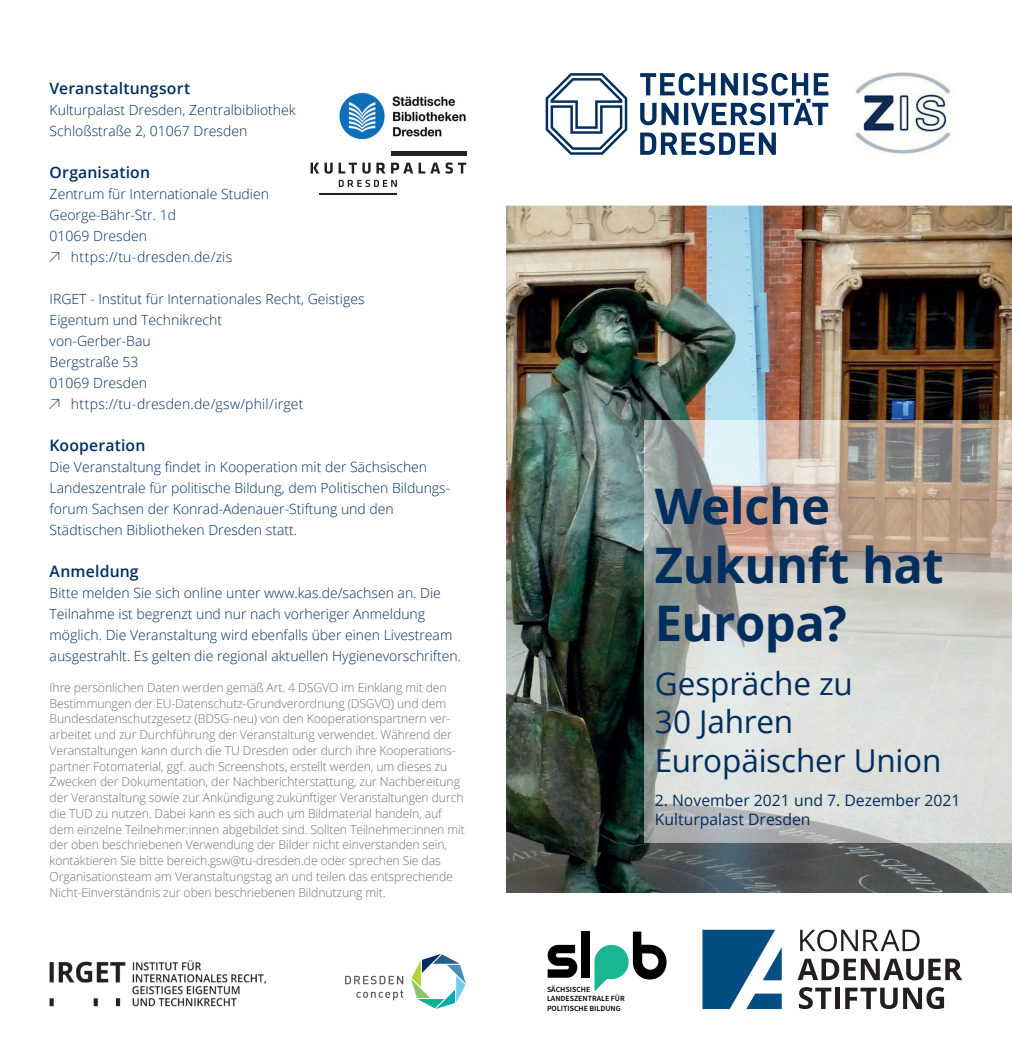
<style>
.page{position:relative;width:1012px;height:1062px;background:#fff}
.page>*{position:absolute;margin:0;border:0;box-sizing:border-box;transform-origin:0 0}
.t1{font:700 49px/58.8px "Open Sans";letter-spacing:-.01em;color:#002e5e}
.t2{font:31.5px/38.5px "Open Sans";letter-spacing:-.005em;color:#002e5e}
.t3{font:15.75px/19.2px "Open Sans";color:#002e5e}
.t4{font:600 15.75px "Open Sans";letter-spacing:.01em;color:#002e5e}
.t5{font:300 14px/21px "Open Sans";color:#002e5e}
.t6{font:300 12.25px/15.8px "Open Sans";letter-spacing:-.01em;color:#697374}
.t7{font:600 7.88px/9.5px "Source Sans Pro";color:#000001}
.s1{font-family:"TUD Iconfont Light";font-weight:400}
</style>
<div class="page">
<svg style="left:506px;top:205px;width:506px;height:1px"></svg>
<img style="left:506px;top:206px;width:506px;height:687px">
<svg style="left:311px;top:162px;width:155px;height:12px"></svg>
<svg style="left:339px;top:180px;width:58px;height:7px"></svg>
<hr style="left:391px;top:151px;width:75px;height:4px;background:#231f20">
<hr style="left:319px;top:194px;width:78px;height:1px;background:#231f20">
<img style="left:339px;top:93px;width:127px;height:46px">
<img style="left:645px;top:420px;width:367px;height:422px">
<img style="left:855px;top:72px;width:96px;height:82px">
<svg style="left:548px;top:944px;width:29px;height:33px"></svg>
<div style="left:581px;top:931px;width:9px;height:46px;background:#000001"></div>
<svg style="left:594px;top:931px;width:73px;height:60px"></svg>
<svg style="left:800px;top:929px;width:120px;height:22px"></svg>
<svg style="left:797px;top:958px;width:165px;height:22px"></svg>
<svg style="left:799px;top:987px;width:32px;height:22px"></svg>
<div style="left:835px;top:987px;width:5px;height:22px;background:#231f20"></div>
<svg style="left:845px;top:987px;width:99px;height:22px"></svg>
<svg style="left:702px;top:929px;width:80px;height:80px"></svg>
<img style="left:49px;top:960px;width:218px;height:47px">
<svg style="left:345px;top:975px;width:58px;height:9px"></svg>
<svg style="left:356px;top:990px;width:47px;height:10px"></svg>
<svg style="left:411px;top:954px;width:55px;height:54px"></svg>
<svg style="left:546px;top:73px;width:282px;height:82px"></svg>
<p class="t4" style="left:50px;top:77px;width:142px">Veranstaltungsort</p>
<p class="t5" style="left:50px;top:99px;width:248px">Kulturpalast Dresden, Zentralbibliothek<br>Schloßstraße 2, 01067 Dresden</p>
<p class="t4" style="left:50px;top:161px;width:102px">Organisation</p>
<p class="t5" style="left:50px;top:183px;width:221px">Zentrum für Internationale Studien<br>George-Bähr-Str. 1d<br>01069 Dresden<br><span class="s1">⬈</span> https://tu-dresden.de/zis</p>
<p class="t5" style="left:50px;top:288px;width:316px">IRGET - Institut für Internationales Recht, Geistiges<br>Eigentum und Technikrecht<br>von-Gerber-Bau<br>Bergstraße 53<br>01069 Dresden<br><span class="s1">⬈</span> https://tu-dresden.de/gsw/phil/irget</p>
<p class="t4" style="left:50px;top:434px;width:97px">Kooperation</p>
<p class="t5" style="left:50px;top:456px;width:402px">Die Veranstaltung findet in Kooperation mit der Sächsischen Landeszentrale für politische Bildung, dem Politischen Bildungs&shy;forum Sachsen der Konrad-Adenauer-Stiftung und den Städtischen Bibliotheken Dresden statt.</p>
<p class="t4" style="left:50px;top:560px;width:91px">Anmeldung</p>
<p class="t5" style="left:50px;top:582px;width:413px">Bitte melden Sie sich online unter www.kas.de/sachsen an. Die Teilnahme ist begrenzt und nur nach vorheriger Anmeldung möglich. Die Veranstaltung wird ebenfalls über einen Livestream ausgestrahlt. Es gelten die regional aktuellen Hygienevorschriften.</p>
<p class="t6" style="left:50px;top:679px;width:417px">Ihre persönlichen Daten werden gemäß Art. 4 DSGVO im Einklang mit den Bestimmungen der EU-Datenschutz-Grundverordnung (DSGVO) und dem Bundesdatenschutzgesetz (BDSG-neu) von den Kooperationspartnern ver&shy;arbeitet und zur Durchführung der Veranstaltung verwendet. Während der Veranstaltungen kann durch die TU Dresden oder durch ihre Kooperations&shy;partner Fotomaterial, ggf. auch Screenshots, erstellt werden, um dieses zu Zwecken der Dokumentation, der Nachberichterstattung, zur Nachbereitung der Veranstaltung sowie zur Ankündigung zukünftiger Veranstaltungen durch die TUD zu nutzen. Dabei kann es sich auch um Bildmaterial handeln, auf dem einzelne Teilnehmer:innen abgebildet sind. Sollten Teilnehmer:innen mit der oben beschriebenen Verwendung der Bilder nicht einverstanden sein, kontaktieren Sie bitte bereich.gsw@tu-dresden.de oder sprechen Sie das Organisationsteam am Veranstaltungstag an und teilen das entsprechende Nicht-Einverständnis zur oben beschriebenen Bildnutzung mit.</p>
<h1 class="t1" style="left:655px;top:475px;width:291px">Welche<br>Zukunft hat<br>Europa?</h1>
<h2 class="t2" style="left:655px;top:663px;width:288px">Gespräche zu<br>30 Jahren<br>Europäischer Union</h2>
<p class="t3" style="left:655px;top:790px;width:307px">2. November 2021 und 7. Dezember 2021<br>Kulturpalast Dresden</p>
<p class="t7" style="left:547px;top:984px;width:79px">SÄCHSISCHE<br>LANDESZENTRALE FÜR<br>POLITISCHE BILDUNG</p>
</div>
